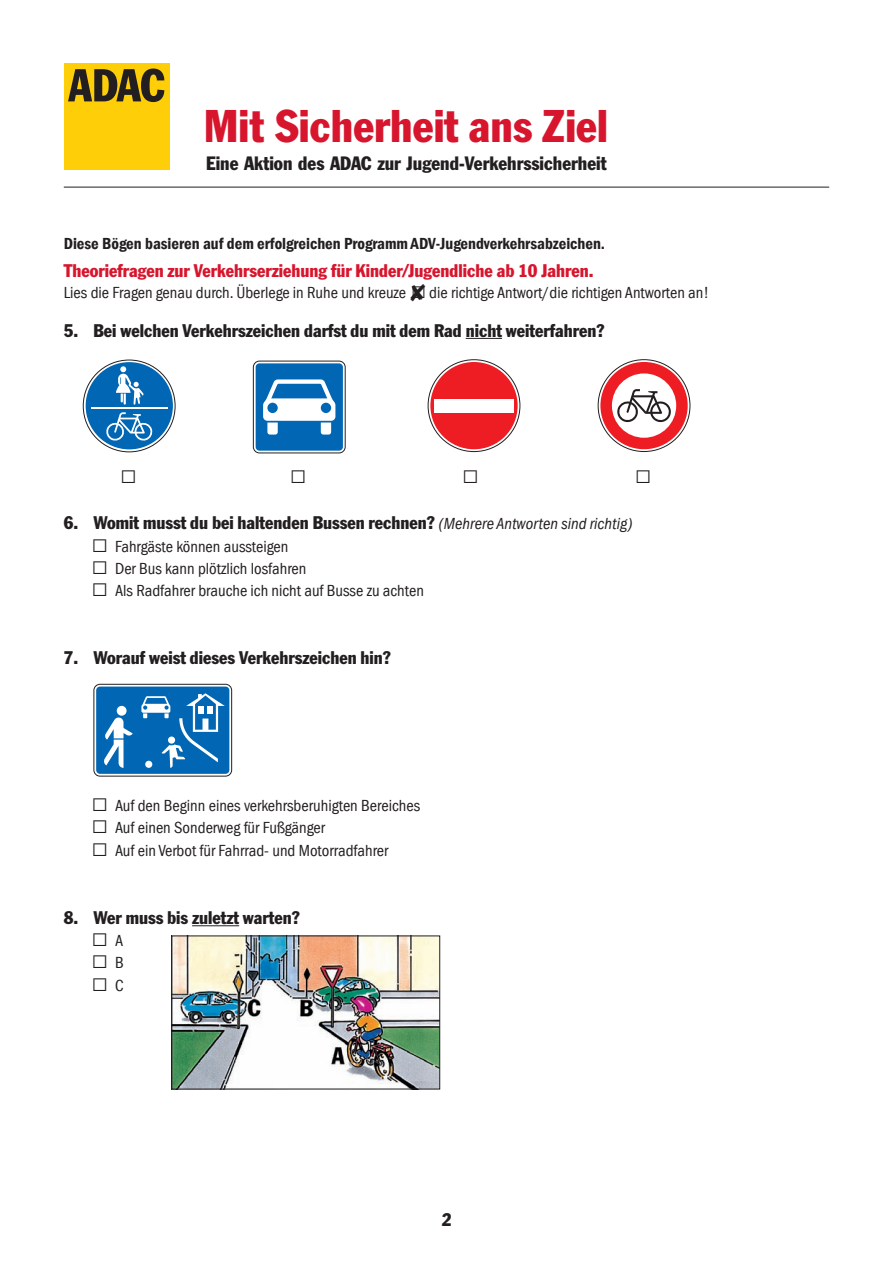
<style>
.page{position:relative;width:893px;height:1263px;background:#fff}
.page>*{position:absolute;margin:0;border:0;box-sizing:border-box;transform-origin:0 0}
.t1{font:45px "ADAC Franklin Gothic Pro";color:#d7162e}
.t2{font:19.05px "ADAC Franklin Gothic Pro";color:#231f20}
.t3{font:18px "ADAC Franklin Gothic Pro";color:#231f20}
.t4{font:18px "ADAC Franklin Gothic Pro";color:#d7162e}
.t5{font:18px/22.2px "Berthold Pi BQ";color:#231f20;text-align:justify}
.t6{font:condensed 16.5px/22.2px "Franklin Gothic LT Com";color:#231f20}
.t7{font:16.5px "Franklin Gothic LT Com Dm Cn";color:#231f20}
.s1{font-family:"Berthold Pi BQ";font-stretch:normal}
.s2{font-family:"Franklin Gothic LT Com";font-style:italic;font-stretch:condensed;font-size:16.5px}
.s3{font-family:"Berthold Pi BQ";font-stretch:normal;font-size:18px}
.s4{font-family:"Franklin Gothic LT Com";font-stretch:condensed;font-size:16.5px}
</style>
<div class="page">
<hr style="left:64px;top:187px;width:765px;height:1px;background:#231f20">
<div style="left:64px;top:64px;width:105px;height:106px;background:#fece08"></div>
<svg style="left:68px;top:69px;width:96px;height:33px"></svg>
<hr style="left:466px;top:338px;width:36px;height:1px;background:#231f20">
<hr style="left:192px;top:925px;width:47px;height:1px;background:#231f20">
<svg style="left:428px;top:360px;width:92px;height:92px"></svg>
<div style="left:430px;top:362px;width:88px;height:87px;background:#ee1d23;border-radius:50%"></div>
<div style="left:434px;top:399px;width:80px;height:13px;background:#fff"></div>
<svg style="left:83px;top:360px;width:92px;height:92px"></svg>
<div style="left:86px;top:362px;width:87px;height:87px;background:#0166b3;border-radius:50%"></div>
<hr style="left:91px;top:407px;width:77px;height:2px;background:#fff">
<svg style="left:116px;top:366px;width:28px;height:39px"></svg>
<svg style="left:106px;top:412px;width:47px;height:29px"></svg>
<img style="left:173px;top:937px;width:265px;height:150px">
<div style="left:171px;top:935px;width:269px;height:154px;border:1px solid #231f20"></div>
<svg style="left:600px;top:362px;width:88px;height:87px"></svg>
<svg style="left:253px;top:361px;width:92px;height:92px"></svg>
<div style="left:253px;top:361px;width:93px;height:92px;border:1px solid #231f20;border-radius:6px"></div>
<div style="left:256px;top:363px;width:87px;height:88px;background:#0166b3;border-radius:4px"></div>
<svg style="left:263px;top:379px;width:72px;height:56px"></svg>
<div style="left:94px;top:684px;width:138px;height:92px;border:1px solid #231f20;border-radius:6px"></div>
<div style="left:96px;top:686px;width:133px;height:88px;background:#0166b3;border-radius:4px"></div>
<svg style="left:104px;top:717px;width:29px;height:51px"></svg>
<div style="left:117px;top:706px;width:10px;height:10px;background:#fff;border-radius:50%"></div>
<svg style="left:141px;top:693px;width:84px;height:75px"></svg>
<h1 class="t1" style="left:204px;top:99px;width:405px">Mit Sicherheit ans Ziel</h1>
<p class="t2" style="left:206px;top:152px;width:402px">Eine Aktion des ADAC zur Jugend-Verkehrssicherheit</p>
<p class="t7" style="left:64px;top:235px;width:543px">Diese Bögen basieren auf dem erfolgreichen Programm ADV-Jugendverkehrsabzeichen.</p>
<p class="t4" style="left:64px;top:260px;width:531px">Theoriefragen zur Verkehrserziehung für Kinder/Jugendliche ab 10 Jahren.</p>
<p class="t6" style="left:64px;top:281px;width:647px">Lies die Fragen genau durch. Überlege in Ruhe und kreuze ✘<span class="s1">(</span> die richtige Antwort/die richtigen Antworten an!</p>
<p class="t3" style="left:64px;top:319px;width:542px">5. Bei welchen Verkehrszeichen darfst du mit dem Rad nicht weiterfahren?</p>
<p class="t5" style="left:122px;top:466px;width:14px">(</p>
<p class="t5" style="left:292px;top:466px;width:14px">(</p>
<p class="t5" style="left:464px;top:466px;width:14px">(</p>
<p class="t5" style="left:637px;top:466px;width:14px">(</p>
<p class="t3" style="left:64px;top:512px;width:570px">6. Womit musst du bei haltenden Bussen rechnen? <span class="s2">(Mehrere Antworten sind richtig)</span></p>
<p class="t6" style="left:94px;top:535px;width:332px"><span class="s3">(</span> Fahrgäste können aussteigen<br><span class="s3">(</span> Der Bus kann plötzlich losfahren<br><span class="s3">(</span> Als Radfahrer brauche ich nicht auf Busse zu achten</p>
<p class="t3" style="left:64px;top:647px;width:329px">7. Worauf weist dieses Verkehrszeichen hin?</p>
<p class="t6" style="left:94px;top:795px;width:328px"><span class="s3">(</span> Auf den Beginn eines verkehrsberuhigten Bereiches <span class="s3">(</span> Auf einen Sonderweg für Fußgänger<br><span class="s3">(</span> Auf ein Verbot für Fahrrad- und Motorradfahrer</p>
<p class="t3" style="left:64px;top:906px;width:238px">8. Wer muss bis zuletzt warten?</p>
<p class="t5" style="left:94px;top:929px;width:32px">( <span class="s4">A </span>( <span class="s4">B </span>( <span class="s4">C</span></p>
<p class="t3" style="left:442px;top:1208px;width:11px">2</p>
</div>
